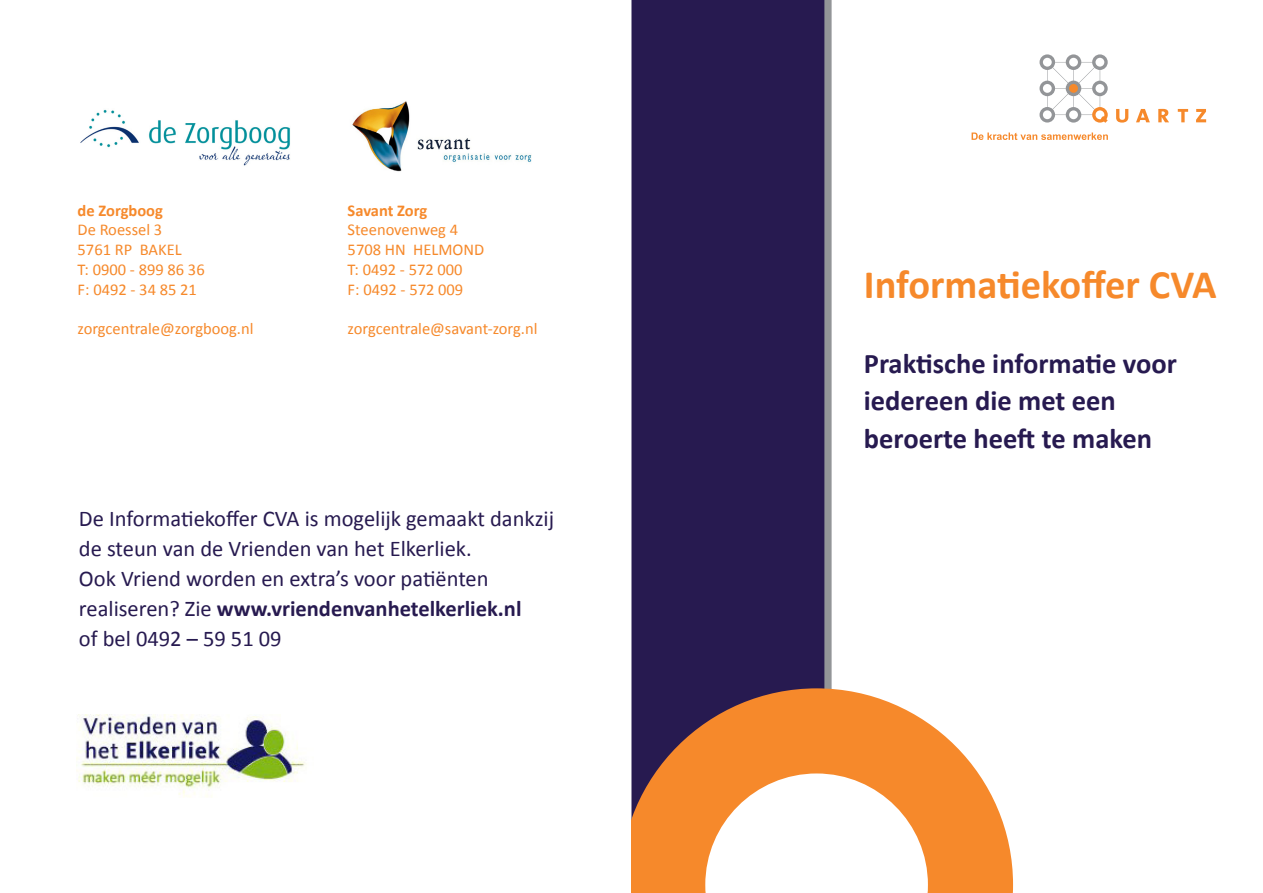
<style>
.page{position:relative;width:1263px;height:893px;background:#fff}
.page>*{position:absolute;margin:0;border:0;box-sizing:border-box;transform-origin:0 0}
.t1{font:700 40.5px "Calibri";color:#f6892b}
.t2{font:700 28.5px "Calibri";color:#271a50}
.t3{font:22.5px/30px "Calibri";color:#271a50}
.t4{font:16.5px "Calibri";color:#f6892b}
.t5{font:700 16.5px "Calibri";color:#f6892b}
.s1{font-weight:700}
</style>
<div class="page">
<svg style="left:1116px;top:109px;width:12px;height:14px"></svg>
<svg style="left:1136px;top:109px;width:14px;height:13px"></svg>
<svg style="left:1158px;top:109px;width:11px;height:13px"></svg>
<svg style="left:1178px;top:109px;width:10px;height:13px"></svg>
<svg style="left:1196px;top:109px;width:10px;height:13px"></svg>
<svg style="left:1039px;top:54px;width:69px;height:69px"></svg>
<div style="left:1069px;top:84px;width:9px;height:9px;background:#f6892b;border-radius:50%"></div>
<svg style="left:971px;top:133px;width:137px;height:7px"></svg>
<div style="left:631px;top:0;width:193px;height:688px;background:#271a50"></div>
<div style="left:824px;top:0;width:8px;height:689px;background:#939598"></div>
<svg style="left:631px;top:688px;width:382px;height:205px;fill:#f6892b"></svg>
<img style="left:352px;top:101px;width:180px;height:71px">
<img style="left:80px;top:109px;width:210px;height:57px">
<img style="left:77px;top:714px;width:229px;height:83px">
<p class="t5" style="left:78px;top:200px;width:87px">de Zorgboog</p>
<p class="t4" style="left:78px;top:220px;width:86px">De Roessel 3</p>
<p class="t4" style="left:78px;top:240px;width:106px">5761 RP BAKEL</p>
<p class="t4" style="left:78px;top:259px;width:129px">T: 0900 - 899 86 36</p>
<p class="t4" style="left:78px;top:279px;width:121px">F: 0492 - 34 85 21</p>
<p class="t4" style="left:78px;top:319px;width:177px">zorgcentrale@zorgboog.nl</p>
<p class="t5" style="left:348px;top:200px;width:81px">Savant Zorg</p>
<p class="t4" style="left:348px;top:220px;width:112px">Steenovenweg 4</p>
<p class="t4" style="left:348px;top:240px;width:138px">5708 HN HELMOND</p>
<p class="t4" style="left:348px;top:259px;width:117px">T: 0492 - 572 000</p>
<p class="t4" style="left:348px;top:279px;width:117px">F: 0492 - 572 009</p>
<p class="t4" style="left:348px;top:319px;width:191px">zorgcentrale@savant-zorg.nl</p>
<p class="t3" style="left:79px;top:502px;width:477px">De Informatiekoffer CVA is mogelijk gemaakt dankzij de steun van de Vrienden van het Elkerliek.</p>
<p class="t3" style="left:79px;top:562px;width:411px">Ook Vriend worden en extra’s voor patiënten</p>
<p class="t3" style="left:79px;top:592px;width:444px">realiseren? Zie <span class="s1">www.vriendenvanhetelkerliek.nl </span>of bel 0492 – 59 51 09</p>
<p class="t1" style="left:864px;top:259px;width:354px">Informatiekoffer CVA</p>
<p class="t2" style="left:864px;top:345px;width:315px">Praktische informatie voor</p>
<p class="t2" style="left:864px;top:383px;width:253px">iedereen die met een</p>
<p class="t2" style="left:864px;top:420px;width:289px">beroerte heeft te maken</p>
</div>
